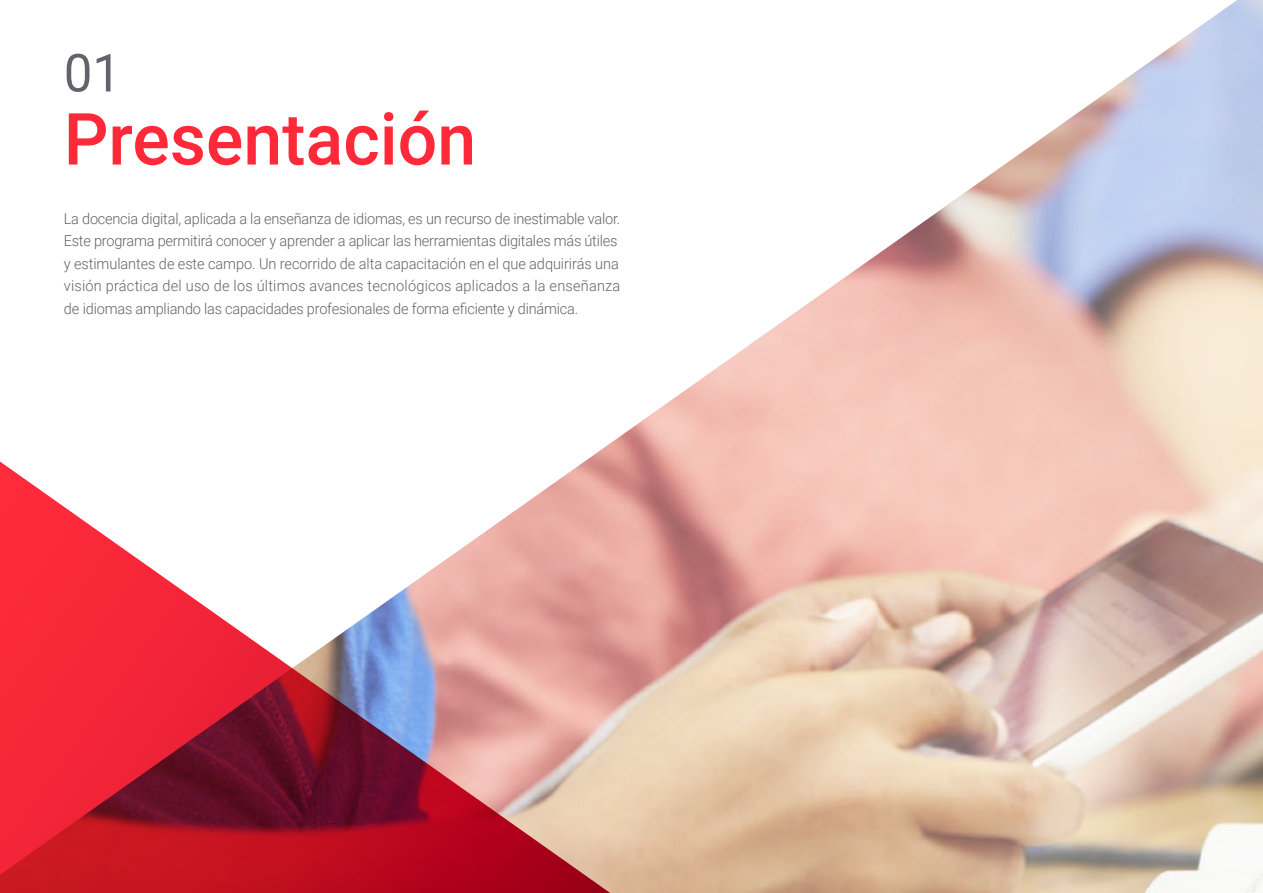
<style>
.page{position:relative;width:1263px;height:893px;background:#fff}
.page>*{position:absolute;margin:0;border:0;box-sizing:border-box;transform-origin:0 0}
.t1{font:500 72px "Roboto";color:#ff293a}
.t2{font:52.5px "Roboto";color:#61646a}
.t3{font:300 15px/22.5px "Roboto";letter-spacing:-.015em;color:#61646a}
</style>
<div class="page">
<img style="left:607px;top:0;width:656px;height:893px">
<svg style="left:0;top:446px;width:640px;height:447px"></svg>
<h2 class="t2" style="left:64px;top:36px;width:59px">01</h2>
<h1 class="t1" style="left:64px;top:89px;width:414px">Presentación</h1>
<p class="t3" style="left:64px;top:207px;width:558px">La docencia digital, aplicada a la enseñanza de idiomas, es un recurso de inestimable valor.<br>Este programa permitirá conocer y aprender a aplicar las herramientas digitales más útiles y estimulantes de este campo. Un recorrido de alta capacitación en el que adquirirás una visión práctica del uso de los últimos avances tecnológicos aplicados a la enseñanza de idiomas ampliando las capacidades profesionales de forma eficiente y dinámica.</p>
</div>
